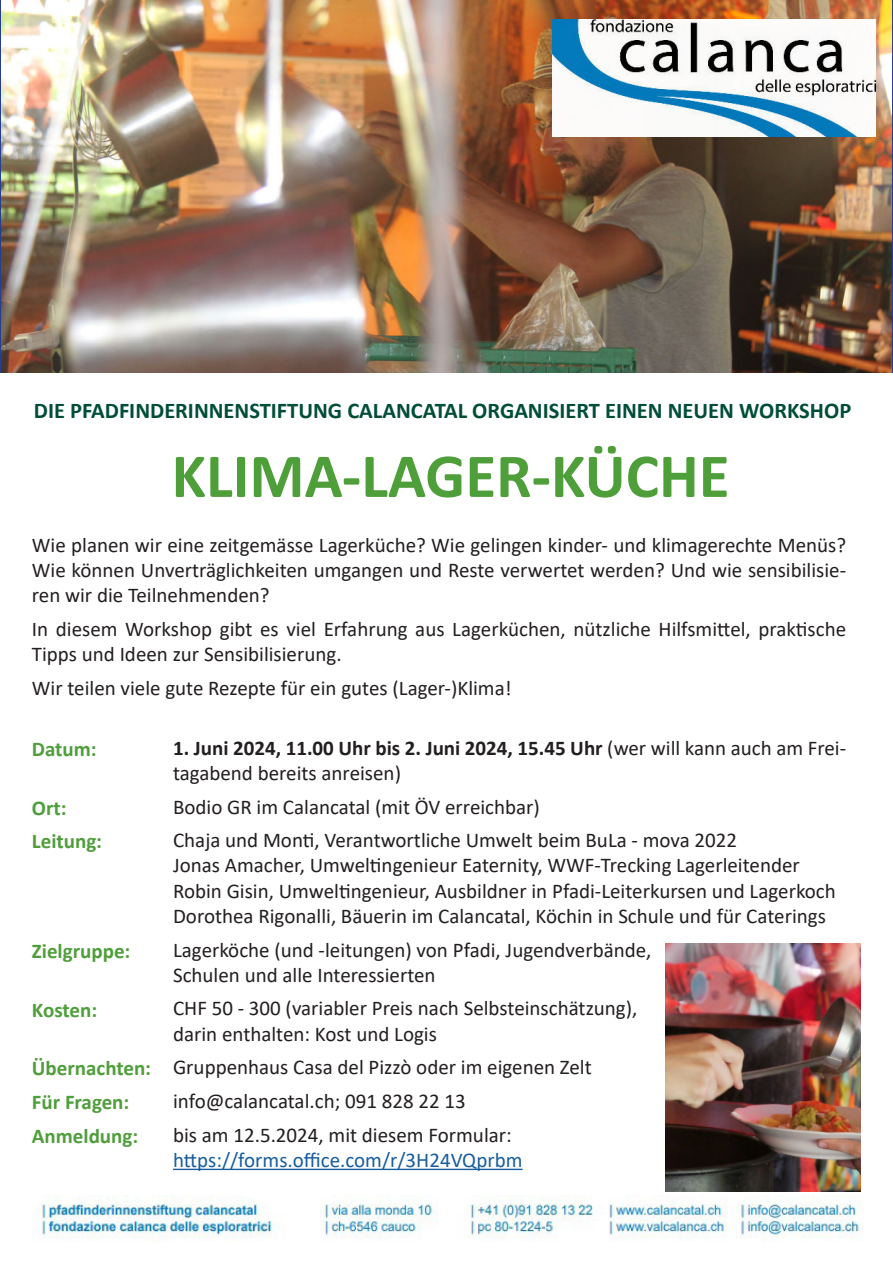
<style>
.page{position:relative;width:893px;height:1263px;background:#fff}
.page>*{position:absolute;margin:0;border:0;box-sizing:border-box;transform-origin:0 0}
.t1{font:700 63px "Calibri";color:#4e9e3a}
.t2{font:700 22.5px "Calibri";color:#004e38}
.t3{font:21px/25.2px "Calibri";color:#231f20}
.t4{font:700 21px/33.8px "Calibri";color:#4e9e3a}
.t5{font:21px "Calibri";color:#175d9e}
.s1{font-weight:700}
</style>
<div class="page">
<img style="left:1px;top:0;width:891px;height:372px">
<img style="left:38px;top:1195px;width:826px;height:47px">
<img style="left:665px;top:943px;width:195px;height:249px">
<hr style="left:173px;top:1169px;width:350px;height:1px;background:#175d9e">
<img style="left:553px;top:19px;width:323px;height:117px">
<p class="t2" style="left:34px;top:399px;width:819px">DIE PFADFINDERINNENSTIFTUNG CALANCATAL ORGANISIERT EINEN NEUEN WORKSHOP</p>
<h1 class="t1" style="left:172px;top:446px;width:559px">KLIMA-LAGER-KÜCHE</h1>
<p class="t3" style="left:32px;top:531px;width:816px;text-align:justify">Wie planen wir eine zeitgemässe Lagerküche? Wie gelingen kinder- und klimagerechte Menüs?<br>Wie können Unverträglichkeiten umgangen und Reste verwertet werden? Und wie sensibilisie&shy;ren wir die Teilnehmenden?</p>
<p class="t3" style="left:32px;top:616px;width:816px">In diesem Workshop gibt es viel Erfahrung aus Lagerküchen, nützliche Hilfsmittel, praktische<br>Tipps und Ideen zur Sensibilisierung.</p>
<p class="t3" style="left:32px;top:674px;width:481px">Wir teilen viele gute Rezepte für ein gutes (Lager-)Klima!</p>
<p class="t4" style="left:32px;top:732px;width:66px">Datum:</p>
<p class="t4" style="left:32px;top:791px;width:72px">Ort:<br>Leitung:</p>
<p class="t4" style="left:32px;top:934px;width:100px">Zielgruppe:</p>
<p class="t4" style="left:32px;top:993px;width:67px">Kosten:</p>
<p class="t4" style="left:32px;top:1052px;width:121px">Übernachten:<br>Für Fragen:<br>Anmeldung:</p>
<p class="t3" style="left:173px;top:735px;width:675px"><span class="s1">1. Juni 2024, 11.00 Uhr bis 2. Juni 2024, 15.45 Uhr</span> (wer will kann auch am Frei&shy;tagabend bereits anreisen)</p>
<p class="t3" style="left:173px;top:790px;width:566px;line-height:33.8px">Bodio GR im Calancatal (mit ÖV erreichbar)<br>Chaja und Monti, Verantwortliche Umwelt beim BuLa - mova 2022</p>
<p class="t3" style="left:173px;top:852px;width:664px">Jonas Amacher, Umweltingenieur Eaternity, WWF-Trecking Lagerleitender<br>Robin Gisin, Umweltingenieur, Ausbildner in Pfadi-Leiterkursen und Lagerkoch<br>Dorothea Rigonalli, Bäuerin im Calancatal, Köchin in Schule und für Caterings</p>
<p class="t3" style="left:173px;top:936px;width:480px">Lagerköche (und -leitungen) von Pfadi, Jugendverbände,<br>Schulen und alle Interessierten</p>
<p class="t3" style="left:173px;top:995px;width:466px">CHF 50 - 300 (variabler Preis nach Selbsteinschätzung), darin enthalten: Kost und Logis</p>
<p class="t3" style="left:173px;top:1050px;width:420px;line-height:33.8px">Gruppenhaus Casa del Pizzò oder im eigenen Zelt info@calancatal.ch; 091 828 22 13<br>bis am 12.5.2024, mit diesem Formular:</p>
<p class="t5" style="left:173px;top:1145px;width:351px">https://forms.office.com/r/3H24VQprbm</p>
</div>
